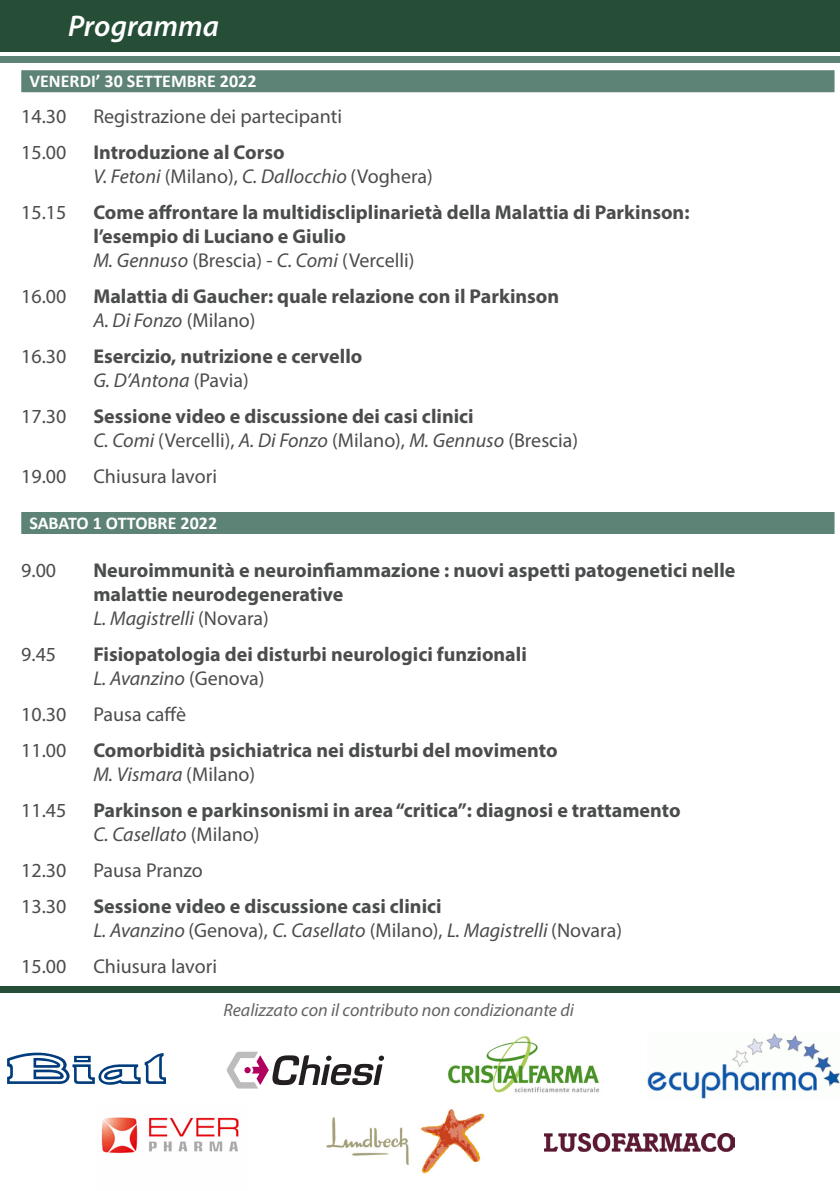
<style>
.page{position:relative;width:840px;height:1191px;background:#fff}
.page>*{position:absolute;margin:0;border:0;box-sizing:border-box;transform-origin:0 0}
.t1{font:italic 600 30px "Myriad Pro";color:#fff}
.t2{font:700 20px/24px "Myriad Pro";color:#4b4c4d}
.t3{font:20px "Myriad Pro";color:#4b4c4d}
.t4{font:italic 20px/24px "Myriad Pro";color:#4b4c4d}
.t5{font:italic 18px "Myriad Pro";color:#636366}
.t6{font:700 18px "Calibri";color:#fff}
.s1{font-weight:700;font-style:normal}
.s2{font-style:normal}
.s3{font-weight:400;font-style:italic}
.s4{font-weight:400}
</style>
<div class="page">
<div style="left:0;top:0;width:839px;height:51px;background:#264e36"></div>
<div style="left:21px;top:70px;width:813px;height:22px;background:#5d8276"></div>
<div style="left:21px;top:512px;width:813px;height:22px;background:#5d8276"></div>
<div style="left:0;top:986px;width:839px;height:6px;background:#264e36"></div>
<div style="left:0;top:57px;width:839px;height:6px;background:#5d8276"></div>
<svg style="left:7px;top:1052px;width:159px;height:33px"></svg>
<svg style="left:227px;top:1051px;width:157px;height:37px"></svg>
<img style="left:447px;top:1036px;width:153px;height:57px">
<img style="left:647px;top:1033px;width:191px;height:65px">
<img style="left:101px;top:1117px;width:138px;height:37px">
<img style="left:326px;top:1109px;width:159px;height:65px">
<img style="left:544px;top:1133px;width:189px;height:19px">
<p class="t1" style="left:68px;top:7px;width:152px">Programma</p>
<p class="t6" style="left:29px;top:68px;width:228px">VENERDI’ 30 SETTEMBRE 2022</p>
<p class="t3" style="left:21px;top:104px;width:47px">14.30</p>
<p class="t3" style="left:93px;top:104px;width:250px">Registrazione dei partecipanti</p>
<p class="t3" style="left:21px;top:140px;width:47px">15.00</p>
<p class="t4" style="left:93px;top:140px;width:341px"><span class="s1">Introduzione al Corso<br></span>V. Fetoni <span class="s2">(Milano),</span> C. Dallocchio <span class="s2">(Voghera)</span></p>
<p class="t3" style="left:21px;top:200px;width:47px">15.15</p>
<p class="t2" style="left:93px;top:200px;width:597px">Come affrontare la multidiscliplinarietà della Malattia di Parkinson: l’esempio di Luciano e Giulio<br><span class="s3">M. Gennuso</span> <span class="s4">(Brescia) -</span> <span class="s3">C. Comi</span> <span class="s4">(Vercelli)</span></p>
<p class="t3" style="left:21px;top:284px;width:47px">16.00</p>
<p class="t2" style="left:93px;top:284px;width:467px">Malattia di Gaucher: quale relazione con il Parkinson<br><span class="s3">A. Di Fonzo</span> <span class="s4">(Milano)</span></p>
<p class="t3" style="left:21px;top:344px;width:47px">16.30</p>
<p class="t2" style="left:93px;top:344px;width:270px">Esercizio, nutrizione e cervello<br><span class="s3">G. D’Antona</span> <span class="s4">(Pavia)</span></p>
<p class="t3" style="left:21px;top:404px;width:47px">17.30</p>
<p class="t2" style="left:93px;top:404px;width:486px">Sessione video e discussione dei casi clinici<br><span class="s3">C. Comi</span> <span class="s4">(Vercelli),</span> <span class="s3">A. Di Fonzo</span> <span class="s4">(Milano),</span> <span class="s3">M. Gennuso</span> <span class="s4">(Brescia)</span></p>
<p class="t3" style="left:21px;top:464px;width:47px">19.00</p>
<p class="t3" style="left:93px;top:464px;width:125px">Chiusura lavori</p>
<p class="t6" style="left:29px;top:510px;width:189px">SABATO 1 OTTOBRE 2022</p>
<p class="t3" style="left:21px;top:558px;width:36px">9.00</p>
<p class="t2" style="left:93px;top:557px;width:643px">Neuroimmunità e neuroinfiammazione : nuovi aspetti patogenetici nelle malattie neurodegenerative<br><span class="s3">L. Magistrelli</span> <span class="s4">(Novara)</span></p>
<p class="t3" style="left:21px;top:642px;width:36px">9.45</p>
<p class="t2" style="left:93px;top:641px;width:435px">Fisiopatologia dei disturbi neurologici funzionali<br><span class="s3">L. Avanzino</span> <span class="s4">(Genova)</span></p>
<p class="t3" style="left:21px;top:702px;width:47px">10.30</p>
<p class="t3" style="left:93px;top:702px;width:94px">Pausa caffè</p>
<p class="t3" style="left:21px;top:738px;width:47px">11.00</p>
<p class="t2" style="left:93px;top:737px;width:465px">Comorbidità psichiatrica nei disturbi del movimento<br><span class="s3">M. Vismara</span> <span class="s4">(Milano)</span></p>
<p class="t3" style="left:21px;top:798px;width:47px">11.45</p>
<p class="t2" style="left:93px;top:797px;width:588px">Parkinson e parkinsonismi in area “critica”: diagnosi e trattamento<br><span class="s3">C. Casellato</span> <span class="s4">(Milano)</span></p>
<p class="t3" style="left:21px;top:858px;width:47px">12.30</p>
<p class="t3" style="left:93px;top:858px;width:111px">Pausa Pranzo</p>
<p class="t3" style="left:21px;top:894px;width:47px">13.30</p>
<p class="t2" style="left:93px;top:893px;width:530px">Sessione video e discussione casi clinici<br><span class="s3">L. Avanzino</span> <span class="s4">(Genova),</span> <span class="s3">C. Casellato</span> <span class="s4">(Milano),</span> <span class="s3">L. Magistrelli</span> <span class="s4">(Novara)</span></p>
<p class="t3" style="left:21px;top:954px;width:47px">15.00</p>
<p class="t3" style="left:93px;top:954px;width:125px">Chiusura lavori</p>
<p class="t5" style="left:223px;top:998px;width:352px">Realizzato con il contributo non condizionante di</p>
</div>
